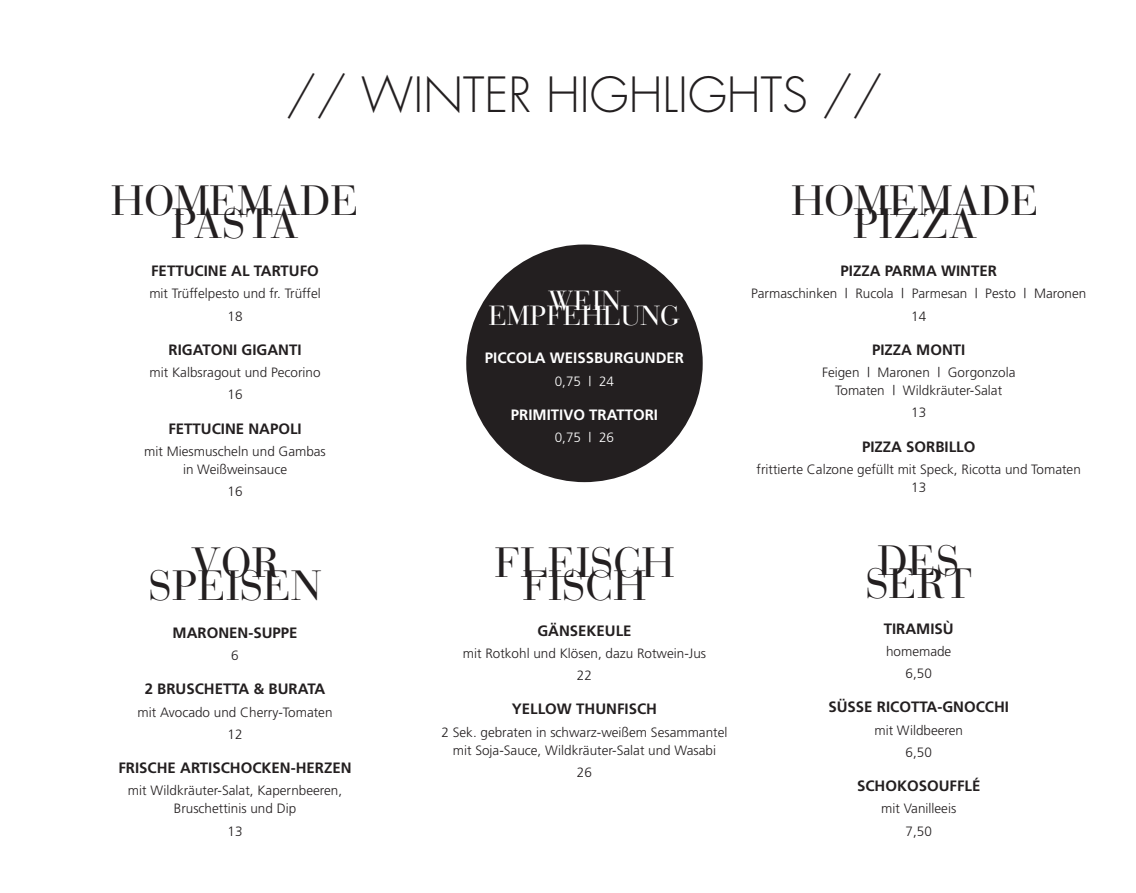
<style>
.page{position:relative;width:1136px;height:893px;background:#fff}
.page>*{position:absolute;margin:0;border:0;box-sizing:border-box;transform-origin:0 0}
.t1{font:300 47.25px "Futura";color:#231f20}
.t2{font:42px "Bauer Bodoni";color:#231f20}
.t3{font:27.45px "Bauer Bodoni";letter-spacing:-.005em;color:#fff}
.t4{font:700 15px "Frutiger";color:#231f20}
.t5{font:700 15px "Frutiger";color:#fff}
.t6{font:300 13.5px/22.2px "Frutiger";color:#231f20;text-align:center}
.t7{font:300 13.5px "Frutiger";color:#fff}
</style>
<div class="page">
<div style="left:466px;top:244px;width:236px;height:238px;background:#231f20;border-radius:50%"></div>
<h1 class="t1" style="left:286px;top:65px;width:598px">// WINTER HIGHLIGHTS //</h1>
<h2 class="t2" style="left:111px;top:176px;width:249px">HOMEMADE</h2>
<h2 class="t2" style="left:171px;top:198px;width:128px">PASTA</h2>
<h2 class="t2" style="left:791px;top:176px;width:249px">HOMEMADE</h2>
<h2 class="t2" style="left:853px;top:198px;width:125px">PIZZA</h2>
<p class="t4" style="left:151px;top:262px;width:169px">FETTUCINE AL TARTUFO</p>
<p class="t6" style="left:149px;top:282px;width:173px">mit Trüffelpesto und fr. Trüffel<br>18</p>
<p class="t4" style="left:168px;top:341px;width:134px">RIGATONI GIGANTI</p>
<p class="t6" style="left:149px;top:361px;width:173px">mit Kalbsragout und Pecorino<br>16</p>
<p class="t4" style="left:168px;top:419px;width:135px">FETTUCINE NAPOLI</p>
<p class="t6" style="left:144px;top:442px;width:183px;line-height:18px">mit Miesmuscheln und Gambas in Weißweinsauce</p>
<p class="t6" style="left:227px;top:480px;width:17px">16</p>
<h3 class="t3" style="left:548px;top:284px;width:75px">WEIN</h3>
<h3 class="t3" style="left:488px;top:299px;width:193px">EMPFEHLUNG</h3>
<p class="t5" style="left:485px;top:349px;width:201px">PICCOLA WEISSBURGUNDER</p>
<p class="t7" style="left:554px;top:373px;width:61px">0,75 | 24</p>
<p class="t5" style="left:511px;top:406px;width:149px">PRIMITIVO TRATTORI</p>
<p class="t7" style="left:554px;top:430px;width:61px">0,75 | 26</p>
<p class="t4" style="left:840px;top:262px;width:158px">PIZZA PARMA WINTER</p>
<p class="t6" style="left:751px;top:282px;width:337px">Parmaschinken | Rucola | Parmesan | Pesto | Maronen<br>14</p>
<p class="t4" style="left:871px;top:341px;width:95px">PIZZA MONTI</p>
<p class="t6" style="left:822px;top:363px;width:195px;line-height:18px">Feigen | Maronen | Gorgonzola<br>Tomaten | Wildkräuter-Salat</p>
<p class="t6" style="left:911px;top:401px;width:17px">13</p>
<p class="t4" style="left:861px;top:437px;width:115px">PIZZA SORBILLO</p>
<p class="t6" style="left:756px;top:460px;width:325px;line-height:18px">frittierte Calzone gefüllt mit Speck, Ricotta und Tomaten<br>13</p>
<h2 class="t2" style="left:191px;top:538px;width:90px">VOR</h2>
<h2 class="t2" style="left:149px;top:560px;width:174px">SPEISEN</h2>
<p class="t4" style="left:172px;top:624px;width:127px">MARONEN-SUPPE</p>
<p class="t6" style="left:231px;top:644px;width:9px">6</p>
<p class="t4" style="left:145px;top:680px;width:182px">2 BRUSCHETTA &amp; BURATA</p>
<p class="t6" style="left:138px;top:701px;width:196px">mit Avocado und Cherry-Tomaten<br>12</p>
<p class="t4" style="left:118px;top:759px;width:235px">FRISCHE ARTISCHOCKEN-HERZEN</p>
<p class="t6" style="left:128px;top:782px;width:216px;line-height:18px">mit Wildkräuter-Salat, Kapernbeeren,<br>Bruschettinis und Dip</p>
<p class="t6" style="left:227px;top:820px;width:17px">13</p>
<h2 class="t2" style="left:494px;top:538px;width:181px">FLEISCH</h2>
<h2 class="t2" style="left:522px;top:560px;width:125px">FISCH</h2>
<p class="t4" style="left:537px;top:622px;width:96px">GÄNSEKEULE</p>
<p class="t6" style="left:463px;top:642px;width:245px">mit Rotkohl und Klösen, dazu Rotwein-Jus<br>22</p>
<p class="t4" style="left:512px;top:700px;width:147px">YELLOW THUNFISCH</p>
<p class="t6" style="left:441px;top:723px;width:287px;line-height:18px">2 Sek. gebraten in schwarz-weißem Sesammantel mit Soja-Sauce, Wildkräuter-Salat und Wasabi</p>
<p class="t6" style="left:577px;top:761px;width:17px">26</p>
<h2 class="t2" style="left:877px;top:536px;width:83px">DES</h2>
<h2 class="t2" style="left:865px;top:558px;width:108px">SERT</h2>
<p class="t4" style="left:883px;top:620px;width:72px">TIRAMISÙ</p>
<p class="t6" style="left:886px;top:640px;width:67px">homemade<br>6,50</p>
<p class="t4" style="left:828px;top:698px;width:182px">SÜSSE RICOTTA-GNOCCHI</p>
<p class="t6" style="left:874px;top:719px;width:90px">mit Wildbeeren<br>6,50</p>
<p class="t4" style="left:856px;top:777px;width:125px">SCHOKOSOUFFLÉ</p>
<p class="t6" style="left:881px;top:798px;width:76px">mit Vanilleeis<br>7,50</p>
</div>
